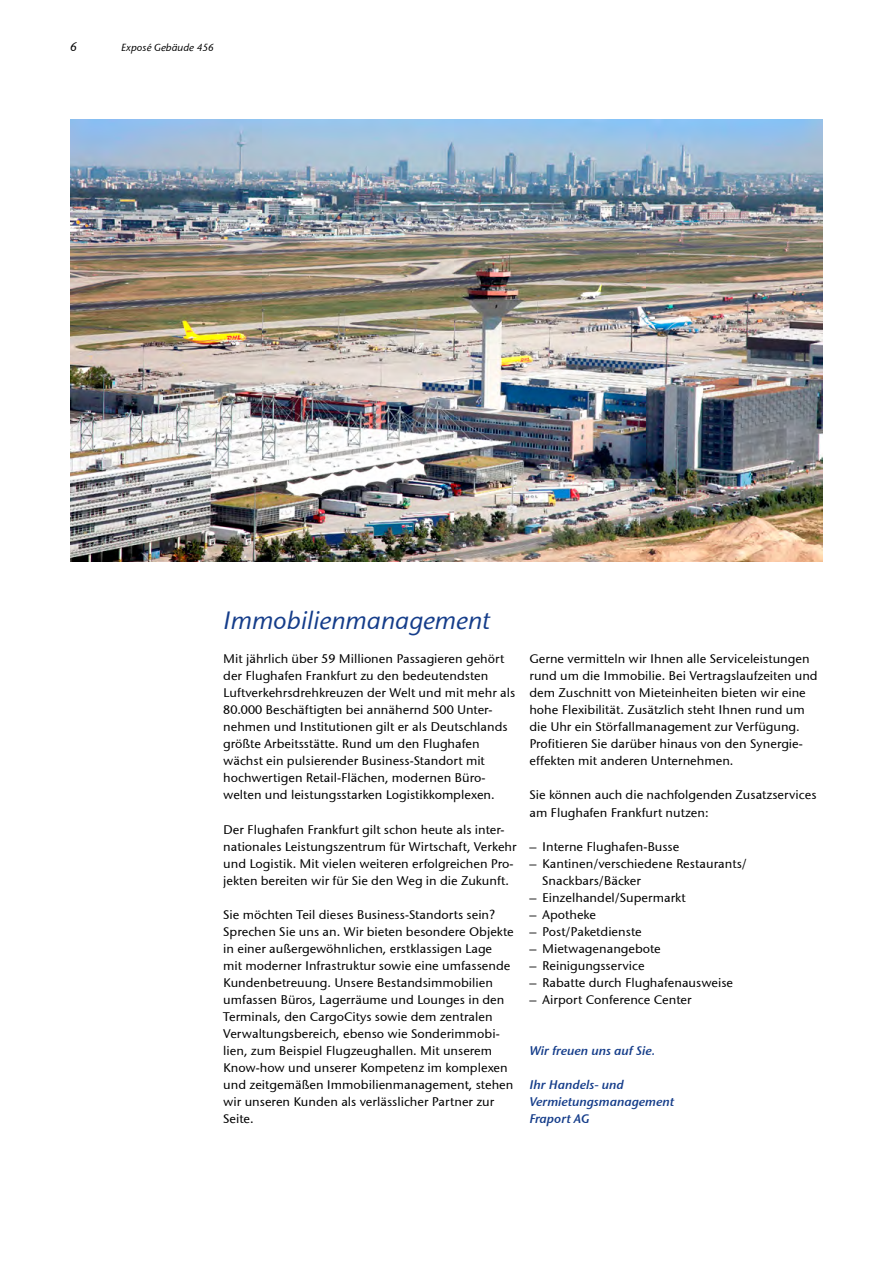
<style>
.page{position:relative;width:893px;height:1263px;background:#fff}
.page>*{position:absolute;margin:0;border:0;box-sizing:border-box;transform-origin:0 0}
.t1{font:italic 25.5px "Fraport Stone Sans";color:#153d8a}
.t2{font:12.75px/17px "Fraport Stone Sans";color:#000}
.t3{font:italic 700 12.75px/17px "Fraport Stone Sans";color:#153d8a}
.t4{font:italic 12.75px "Fraport Stone Sans";color:#000}
.t5{font:italic 10.5px "Fraport Stone Sans";color:#000}
</style>
<div class="page">
<img style="left:70px;top:119px;width:753px;height:442px">
<p class="t4" style="left:70px;top:39px;width:8px">6</p>
<p class="t5" style="left:121px;top:41px;width:94px">Exposé Gebäude 456</p>
<h1 class="t1" style="left:223px;top:605px;width:268px">Immobilienmanagement</h1>
<p class="t2" style="left:223px;top:650px;width:294px">Mit jährlich über 59 Millionen Passagieren gehört der Flughafen Frankfurt zu den bedeutendsten Luftverkehrsdrehkreuzen der Welt und mit mehr als 80.000 Beschäftigten bei annähernd 500 Unter&shy;nehmen und Institutionen gilt er als Deutschlands größte Arbeitsstätte. Rund um den Flughafen wächst ein pulsierender Business-Standort mit hochwertigen Retail-Flächen, modernen Büro&shy;welten und leistungsstarken Logistikkomplexen.</p>
<p class="t2" style="left:223px;top:821px;width:295px">Der Flughafen Frankfurt gilt schon heute als inter&shy;nationales Leistungszentrum für Wirtschaft, Verkehr und Logistik. Mit vielen weiteren erfolgreichen Pro&shy;jekten bereiten wir für Sie den Weg in die Zukunft.</p>
<p class="t2" style="left:223px;top:906px;width:292px">Sie möchten Teil dieses Business-Standorts sein?<br>Sprechen Sie uns an. Wir bieten besondere Objekte in einer außergewöhnlichen, erstklassigen Lage mit moderner Infrastruktur sowie eine umfassende Kundenbetreuung. Unsere Bestandsimmobilien umfassen Büros, Lagerräume und Lounges in den Terminals, den CargoCitys sowie dem zentralen Verwaltungsbereich, ebenso wie Sonderimmobi&shy;lien, zum Beispiel Flugzeughallen. Mit unserem Know-how und unserer Kompetenz im komplexen und zeitgemäßen Immobilienmanagement, stehen wir unseren Kunden als verlässlicher Partner zur Seite.</p>
<p class="t2" style="left:529px;top:650px;width:290px">Gerne vermitteln wir Ihnen alle Serviceleistungen rund um die Immobilie. Bei Vertragslaufzeiten und dem Zuschnitt von Mieteinheiten bieten wir eine hohe Flexibilität. Zusätzlich steht Ihnen rund um die Uhr ein Störfallmanagement zur Verfügung.<br>Profitieren Sie darüber hinaus von den Synergie&shy;effekten mit anderen Unternehmen.</p>
<p class="t2" style="left:529px;top:787px;width:289px">Sie können auch die nachfolgenden Zusatzservices am Flughafen Frankfurt nutzen:</p>
<p class="t2" style="left:529px;top:838px;width:152px">– Interne Flughafen-Busse</p>
<p class="t2" style="left:542px;top:855px;width:206px;text-indent:-13px">– Kantinen/verschiedene Restaurants/<br>Snackbars/Bäcker</p>
<p class="t2" style="left:529px;top:889px;width:158px">– Einzelhandel/Supermarkt</p>
<p class="t2" style="left:529px;top:906px;width:68px">– Apotheke</p>
<p class="t2" style="left:529px;top:923px;width:114px">– Post/Paketdienste</p>
<p class="t2" style="left:529px;top:940px;width:133px">– Mietwagenangebote</p>
<p class="t2" style="left:529px;top:957px;width:117px">– Reinigungsservice</p>
<p class="t2" style="left:529px;top:974px;width:205px">– Rabatte durch Flughafenausweise</p>
<p class="t2" style="left:529px;top:991px;width:164px">– Airport Conference Center</p>
<p class="t3" style="left:529px;top:1042px;width:127px">Wir freuen uns auf Sie.</p>
<p class="t3" style="left:529px;top:1076px;width:146px">Ihr Handels- und<br>Vermietungsmanagement<br>Fraport AG</p>
</div>
